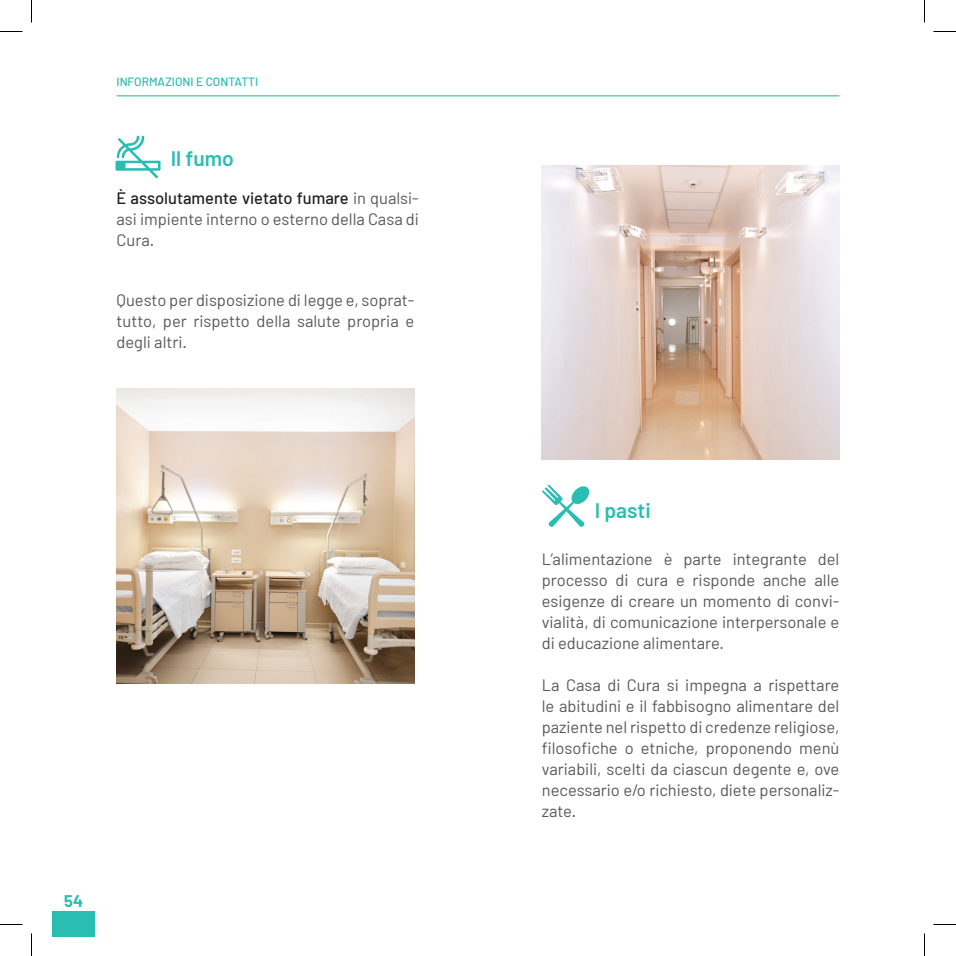
<style>
.page{position:relative;width:956px;height:956px;background:#fff}
.page>*{position:absolute;margin:0;border:0;box-sizing:border-box;transform-origin:0 0}
.t1{font:600 21px "Barlow";color:#2abdb1}
.t2{font:16.5px/21px "Barlow";color:#57585a;text-align:justify}
.t3{font:700 16.5px "Barlow";color:#2abdb1}
.t4{font:500 12px "Barlow";color:#2abdb1}
.s1{font-weight:500;color:#231f20}
</style>
<div class="page">
<div style="left:52px;top:912px;width:43px;height:25px;background:#2abdb1"></div>
<hr style="left:117px;top:95px;width:722px;height:1px;background:#2abdb1">
<img style="left:117px;top:388px;width:297px;height:295px">
<img style="left:542px;top:165px;width:297px;height:295px">
<svg style="left:115px;top:136px;width:46px;height:42px"></svg>
<svg style="left:542px;top:484px;width:47px;height:43px"></svg>
<svg style="left:0;top:31px;width:22px;height:1px"></svg>
<svg style="left:933px;top:31px;width:23px;height:1px"></svg>
<svg style="left:0;top:924px;width:22px;height:1px"></svg>
<svg style="left:933px;top:924px;width:23px;height:1px"></svg>
<svg style="left:31px;top:0;width:1px;height:23px"></svg>
<svg style="left:31px;top:933px;width:1px;height:23px"></svg>
<svg style="left:924px;top:0;width:1px;height:23px"></svg>
<svg style="left:924px;top:933px;width:1px;height:23px"></svg>
<p class="t4" style="left:117px;top:74px;width:143px">INFORMAZIONI E CONTATTI</p>
<p class="t1" style="left:171px;top:146px;width:65px">Il fumo</p>
<p class="t2" style="left:117px;top:187px;width:304px"><span class="s1">È assolutamente vietato fumare</span> in qualsi&shy;asi impiente interno o esterno della Casa di Cura.</p>
<p class="t2" style="left:117px;top:289px;width:299px">Questo per disposizione di legge e, soprat&shy;tutto, per rispetto della salute propria e degli altri.</p>
<p class="t3" style="left:64px;top:891px;width:20px">54</p>
<p class="t1" style="left:595px;top:497px;width:57px">I pasti</p>
<p class="t2" style="left:542px;top:548px;width:299px">L’alimentazione è parte integrante del processo di cura e risponde anche alle esigenze di creare un momento di convi&shy;vialità, di comunicazione interpersonale e di educazione alimentare.</p>
<p class="t2" style="left:542px;top:674px;width:299px">La Casa di Cura si impegna a rispettare le abitudini e il fabbisogno alimentare del paziente nel rispetto di credenze religiose, filosofiche o etniche, proponendo menù variabili, scelti da ciascun degente e, ove necessario e/o richiesto, diete personaliz&shy;zate.</p>
</div>
